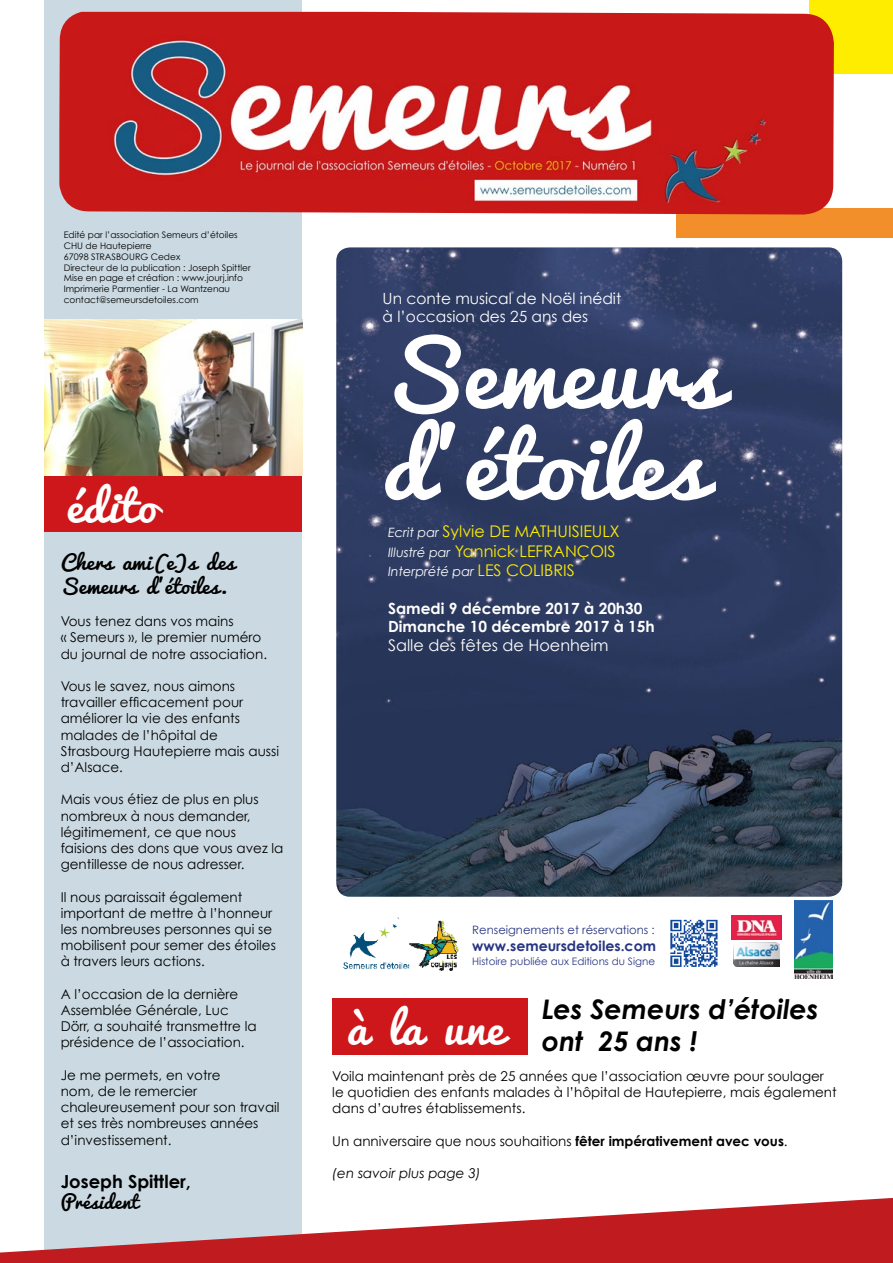
<style>
.page{position:relative;width:893px;height:1263px;background:#fff}
.page>*{position:absolute;margin:0;border:0;box-sizing:border-box;transform-origin:0 0}
.t1{font:86.7px/91.2px "Honduro";color:#fff}
.t2{font:42px "Honduro";color:#fff}
.t3{font:italic 700 27px/32.4px "Century Gothic";color:#000}
.t4{font:19.5px/23.4px "Honduro";color:#000}
.t5{font:700 18px "Century Gothic";color:#000}
.t6{font:18px "Honduro";color:#000}
.t7{font:16.05px/19.2px "Century Gothic";color:#ffed00}
.t8{font:16.05px "Century Gothic";color:#fff}
.t9{font:700 15.45px/18.5px "Century Gothic";color:#fff}
.t10{font:15.45px/18.5px "Century Gothic";color:#fff}
.t11{font:700 14.1px "Century Gothic";color:#283583}
.t12{font:13.5px/16.2px "Century Gothic";color:#000}
.t13{font:italic 13.5px "Century Gothic";color:#000}
.t14{font:italic 12.9px "Century Gothic";color:#fff}
.t15{font:11.55px "Century Gothic";color:#283583}
.t16{font:10.35px "Century Gothic";color:#283583}
.t17{font:9px/10.8px "Century Gothic";color:#000}
.s1{font-style:italic;font-size:12.9px;color:#fff}
.s2{font-style:normal;font-size:16.05px;color:#ffed00}
.s3{font-weight:700}
</style>
<div class="page">
<div style="left:44px;top:0;width:258px;height:1263px;background:#cbdae2"></div>
<svg style="left:0;top:1198px;width:893px;height:65px;fill:#c01c20"></svg>
<img style="left:337px;top:248px;width:504px;height:648px">
<div style="left:334px;top:245px;width:510px;height:654px;border:2px solid #fff;border-radius:15px"></div>
<img style="left:343px;top:917px;width:66px;height:52px">
<img style="left:409px;top:921px;width:49px;height:50px">
<img style="left:670px;top:919px;width:48px;height:48px">
<img style="left:732px;top:916px;width:49px;height:24px">
<img style="left:734px;top:943px;width:45px;height:23px">
<img style="left:795px;top:900px;width:37px;height:79px">
<div style="left:809px;top:0;width:84px;height:74px;background:#ffed00"></div>
<div style="left:677px;top:208px;width:216px;height:29px;background:#f38f2b"></div>
<div style="left:44px;top:476px;width:258px;height:56px;background:#cd171a"></div>
<div style="left:332px;top:998px;width:196px;height:56px;background:#cd171a"></div>
<img style="left:44px;top:320px;width:258px;height:156px">
<img style="left:59px;top:12px;width:775px;height:203px">
<p class="t17" style="left:64px;top:229px;width:188px">Edité par l’association Semeurs d’étoiles CHU de Hautepierre<br>67098 STRASBOURG Cedex<br>Directeur de la publication : Joseph Spittler Mise en page et création : www.jourj.info Imprimerie Parmentier - La Wantzenau contact@semeursdetoiles.com</p>
<h2 class="t2" style="left:66px;top:484px;width:93px">édito</h2>
<h3 class="t4" style="left:61px;top:552px;width:176px">Chers ami(e)s des<br>Semeurs d’étoiles.</h3>
<p class="t12" style="left:61px;top:613px;width:208px">Vous tenez dans vos mains<br>« Semeurs », le premier numéro du journal de notre association.</p>
<p class="t12" style="left:61px;top:678px;width:220px">Vous le savez, nous aimons travailler efficacement pour améliorer la vie des enfants malades de l’hôpital de<br>Strasbourg Hautepierre mais aussi d’Alsace.</p>
<p class="t12" style="left:61px;top:791px;width:224px">Mais vous étiez de plus en plus nombreux à nous demander, légitimement, ce que nous faisions des dons que vous avez la gentillesse de nous adresser.</p>
<p class="t12" style="left:61px;top:888px;width:217px">Il nous paraissait également important de mettre à l’honneur les nombreuses personnes qui se mobilisent pour semer des étoiles à travers leurs actions.</p>
<p class="t12" style="left:61px;top:986px;width:197px">A l’occasion de la dernière<br>Assemblée Générale, Luc<br>Dörr, a souhaité transmettre la présidence de l’association.</p>
<p class="t12" style="left:61px;top:1067px;width:220px">Je me permets, en votre<br>nom, de le remercier chaleureusement pour son travail et ses très nombreuses années d’investissement.</p>
<h3 class="t5" style="left:61px;top:1170px;width:132px">Joseph Spittler,</h3>
<h3 class="t6" style="left:61px;top:1193px;width:80px">Président</h3>
<p class="t10" style="left:383px;top:289px;width:240px">Un conte musical de Noël inédit à l’occasion des 25 ans des</p>
<h1 class="t1" style="left:383px;top:333px;width:340px">Semeurs d’étoiles</h1>
<p class="t7" style="left:388px;top:522px;width:233px"><span class="s1">Ecrit par</span> Sylvie DE MATHUISIEULX<br><span class="s1">Illustré par</span> Yannick LEFRANÇOIS</p>
<p class="t14" style="left:388px;top:563px;width:188px">Interprété par <span class="s2">LES COLIBRIS</span></p>
<p class="t9" style="left:388px;top:598px;width:268px">Samedi 9 décembre 2017 à 20h30<br>Dimanche 10 décembre 2017 à 15h</p>
<p class="t8" style="left:388px;top:636px;width:222px">Salle des fêtes de Hoenheim</p>
<p class="t15" style="left:472px;top:923px;width:184px">Renseignements et réservations :</p>
<p class="t11" style="left:472px;top:937px;width:185px">www.semeursdetoiles.com</p>
<p class="t16" style="left:472px;top:955px;width:184px">Histoire publiée aux Editions du Signe</p>
<h3 class="t3" style="left:542px;top:992px;width:279px">Les Semeurs d’étoiles ont 25 ans !</h3>
<p class="t12" style="left:332px;top:1068px;width:506px">Voila maintenant près de 25 années que l’association œuvre pour soulager le quotidien des enfants malades à l’hôpital de Hautepierre, mais également dans d’autres établissements.</p>
<p class="t12" style="left:332px;top:1132px;width:457px">Un anniversaire que nous souhaitions <span class="s3">fêter impérativement avec vous</span>.</p>
<p class="t13" style="left:332px;top:1165px;width:150px">(en savoir plus page 3)</p>
<h2 class="t2" style="left:347px;top:1005px;width:159px">à la une</h2>
</div>
